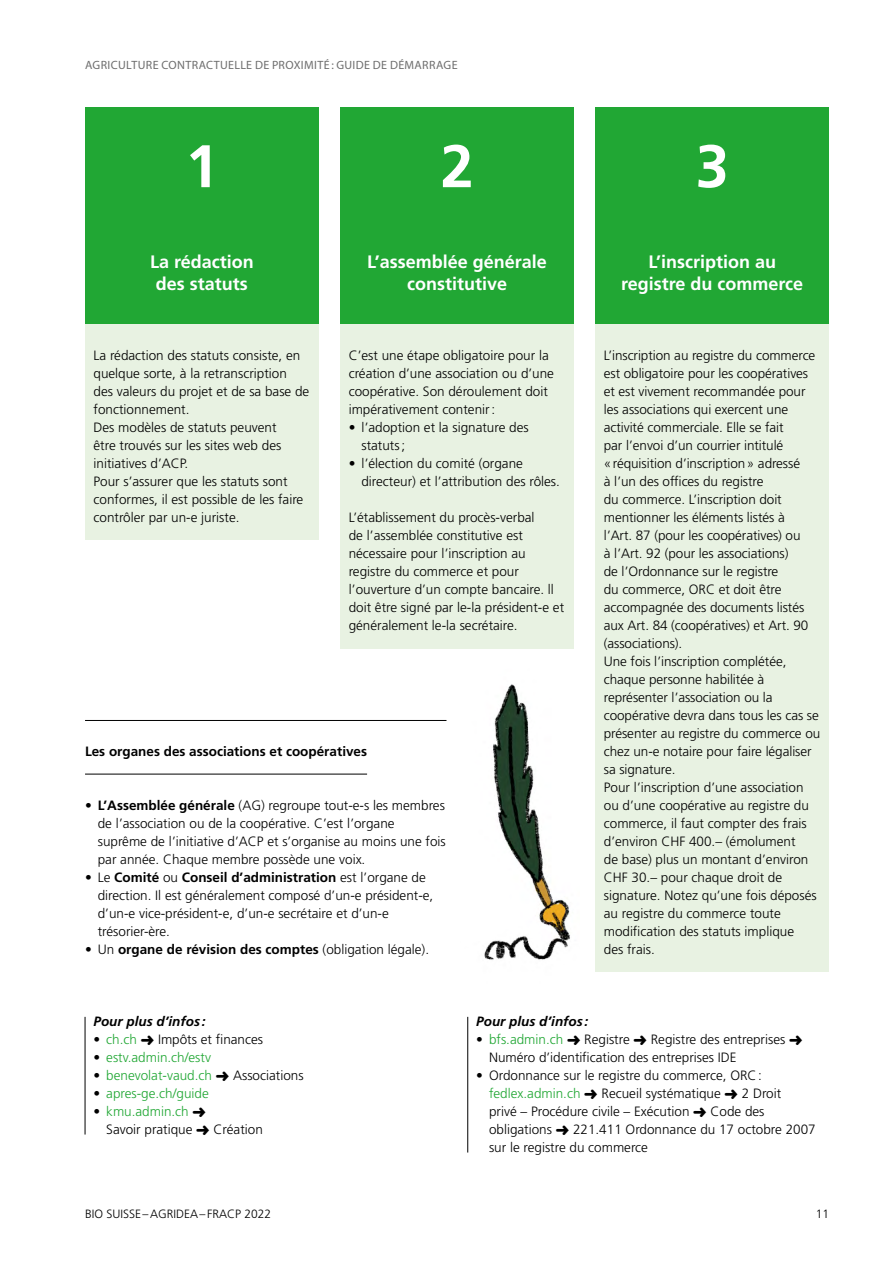
<style>
.page{position:relative;width:893px;height:1263px;background:#fff}
.page>*{position:absolute;margin:0;border:0;box-sizing:border-box;transform-origin:0 0}
.t1{font:700 60px "Frutiger LT Pro";color:#fff}
.t2{font:700 18px/21.6px "Frutiger LT Pro";color:#fff;text-align:center}
.t3{font:300 13.5px/18px "Frutiger LT Pro";color:#000}
.t4{font:300 13.5px "Frutiger LT Pro";color:#21a734}
.t5{font:700 13.5px "Frutiger LT Pro";color:#000}
.t6{font:italic 700 13.5px "Frutiger LT Pro";color:#000}
.t7{font:12px "Myriad Pro";letter-spacing:.03em;color:#6e6e6e}
.t8{font:300 12px "Frutiger LT Pro";color:#000}
.s1{font-weight:700}
.s2{font-weight:300}
.s3{color:#000}
.s4{color:#21a734}
</style>
<div class="page">
<div style="left:85px;top:323px;width:234px;height:217px;background:#e8f2e2"></div>
<div style="left:340px;top:324px;width:234px;height:325px;background:#e8f2e2"></div>
<div style="left:595px;top:324px;width:234px;height:648px;background:#e8f2e2"></div>
<div style="left:85px;top:108px;width:234px;height:216px;background:#21a734"></div>
<div style="left:340px;top:108px;width:234px;height:216px;background:#21a734"></div>
<div style="left:595px;top:108px;width:234px;height:216px;background:#21a734"></div>
<hr style="left:85px;top:720px;width:361px;height:1px;background:#000">
<hr style="left:85px;top:774px;width:282px;height:1px;background:#000">
<hr style="left:85px;top:1017px;width:1px;height:117px;background:#000">
<hr style="left:467px;top:1017px;width:1px;height:135px;background:#000">
<img style="left:484px;top:684px;width:86px;height:276px">
<p class="t7" style="left:85px;top:58px;width:374px">AGRICULTURE CONTRACTUELLE DE PROXIMITÉ: GUIDE DE DÉMARRAGE</p>
<h1 class="t1" style="left:185px;top:131px;width:35px">1</h1>
<h2 class="t2" style="left:150px;top:251px;width:105px">La rédaction des statuts</h2>
<h1 class="t1" style="left:440px;top:131px;width:35px">2</h1>
<h2 class="t2" style="left:367px;top:251px;width:181px">L’assemblée générale constitutive</h2>
<p class="t3" style="left:94px;top:346px;width:217px">La rédaction des statuts consiste, en quelque sorte, à la retranscription des valeurs du projet et de sa base de fonctionnement.<br>Des modèles de statuts peuvent<br>être trouvés sur les sites web des initiatives d’ACP.<br>Pour s’assurer que les statuts sont conformes, il est possible de les faire contrôler par un-e juriste.</p>
<p class="t3" style="left:349px;top:346px;width:207px">C’est une étape obligatoire pour la création d’une association ou d’une coopérative. Son déroulement doit impérativement contenir:</p>
<p class="t3" style="left:361px;top:418px;width:169px;text-indent:-13px">• l’adoption et la signature des statuts;</p>
<p class="t3" style="left:361px;top:454px;width:200px;text-indent:-13px">• l’élection du comité (organe directeur) et l’attribution des rôles.</p>
<p class="t3" style="left:349px;top:508px;width:217px">L’établissement du procès-verbal<br>de l’assemblée constitutive est nécessaire pour l’inscription au registre du commerce et pour l’ouverture d’un compte bancaire. ll doit être signé par le-la président-e et généralement le-la secrétaire.</p>
<p class="t5" style="left:85px;top:743px;width:284px">Les organes des associations et coopératives</p>
<p class="t3" style="left:98px;top:796px;width:350px;text-indent:-13px"><span class="s1">• L’Assemblée générale</span> (AG) regroupe tout-e-s les membres de l’association ou de la coopérative. C’est l’organe suprême de l’initiative d’ACP et s’organise au moins une fois par année. Chaque membre possède une voix.</p>
<p class="t3" style="left:98px;top:868px;width:337px;text-indent:-13px">• Le <span class="s1">Comité</span> ou <span class="s1">Conseil d’administration</span> est l’organe de direction. Il est généralement composé d’un-e président-e, d’un-e vice-président-e, d’un-e secrétaire et d’un-e trésorier-ère.</p>
<p class="t5" style="left:85px;top:941px;width:346px"><span class="s2">• Un</span> organe de révision des comptes <span class="s2">(obligation légale).</span></p>
<h1 class="t1" style="left:696px;top:131px;width:35px">3</h1>
<h2 class="t2" style="left:621px;top:251px;width:184px">L’inscription au registre du commerce</h2>
<p class="t3" style="left:604px;top:346px;width:218px">L’inscription au registre du commerce est obligatoire pour les coopératives et est vivement recommandée pour les associations qui exercent une activité commerciale. Elle se fait<br>par l’envoi d’un courrier intitulé «réquisition d’inscription» adressé<br>à l’un des offices du registre<br>du commerce. L’inscription doit mentionner les éléments listés à<br>l’Art. 87 (pour les coopératives) ou<br>à l’Art. 92 (pour les associations)<br>de l’Ordonnance sur le registre<br>du commerce, ORC et doit être accompagnée des documents listés aux Art. 84 (coopératives) et Art. 90 (associations).<br>Une fois l’inscription complétée, chaque personne habilitée à représenter l’association ou la coopérative devra dans tous les cas se présenter au registre du commerce ou chez un-e notaire pour faire légaliser sa signature.<br>Pour l’inscription d’une association ou d’une coopérative au registre du commerce, il faut compter des frais d’environ CHF 400.– (émolument<br>de base) plus un montant d’environ<br>CHF 30.– pour chaque droit de signature. Notez qu’une fois déposés au registre du commerce toute modification des statuts implique<br>des frais.</p>
<p class="t6" style="left:94px;top:1013px;width:113px">Pour plus d’infos :</p>
<p class="t4" style="left:94px;top:1031px;width:45px"><span class="s3">•</span> ch.ch</p>
<p class="t3" style="left:158px;top:1030px;width:107px">Impôts et finances</p>
<p class="t4" style="left:94px;top:1049px;width:119px"><span class="s3">•</span> estv.admin.ch/estv</p>
<p class="t4" style="left:94px;top:1067px;width:120px"><span class="s3">•</span> benevolat-vaud.ch</p>
<p class="t3" style="left:233px;top:1066px;width:72px">Associations</p>
<p class="t4" style="left:94px;top:1085px;width:117px"><span class="s3">•</span> apres-ge.ch/guide</p>
<p class="t3" style="left:94px;top:1102px;width:101px;text-align:right">• <span class="s4">kmu.admin.ch<br></span>Savoir pratique</p>
<p class="t3" style="left:214px;top:1120px;width:51px">Création</p>
<p class="t6" style="left:476px;top:1013px;width:113px">Pour plus d’infos :</p>
<p class="t4" style="left:476px;top:1031px;width:89px"><span class="s3">•</span> bfs.admin.ch</p>
<p class="t3" style="left:584px;top:1030px;width:47px">Registre</p>
<p class="t3" style="left:489px;top:1030px;width:298px;text-indent:162px">Registre des entreprises<br>Numéro d’identification des entreprises IDE</p>
<p class="t3" style="left:476px;top:1066px;width:287px">• Ordonnance sur le registre du commerce, ORC:</p>
<p class="t4" style="left:489px;top:1085px;width:93px">fedlex.admin.ch</p>
<p class="t3" style="left:601px;top:1084px;width:121px">Recueil systématique</p>
<p class="t3" style="left:742px;top:1084px;width:41px">2 Droit</p>
<p class="t3" style="left:489px;top:1102px;width:202px">privé – Procédure civile – Exécution</p>
<p class="t3" style="left:710px;top:1102px;width:56px">Code des</p>
<p class="t3" style="left:489px;top:1120px;width:65px">obligations</p>
<p class="t3" style="left:489px;top:1120px;width:328px;text-indent:84px">221.411 Ordonnance du 17 octobre 2007 sur le registre du commerce</p>
<p class="t8" style="left:85px;top:1207px;width:188px">BIO SUISSE–AGRIDEA–FRACP 2022</p>
<p class="t8" style="left:816px;top:1207px;width:15px">11</p>
</div>
